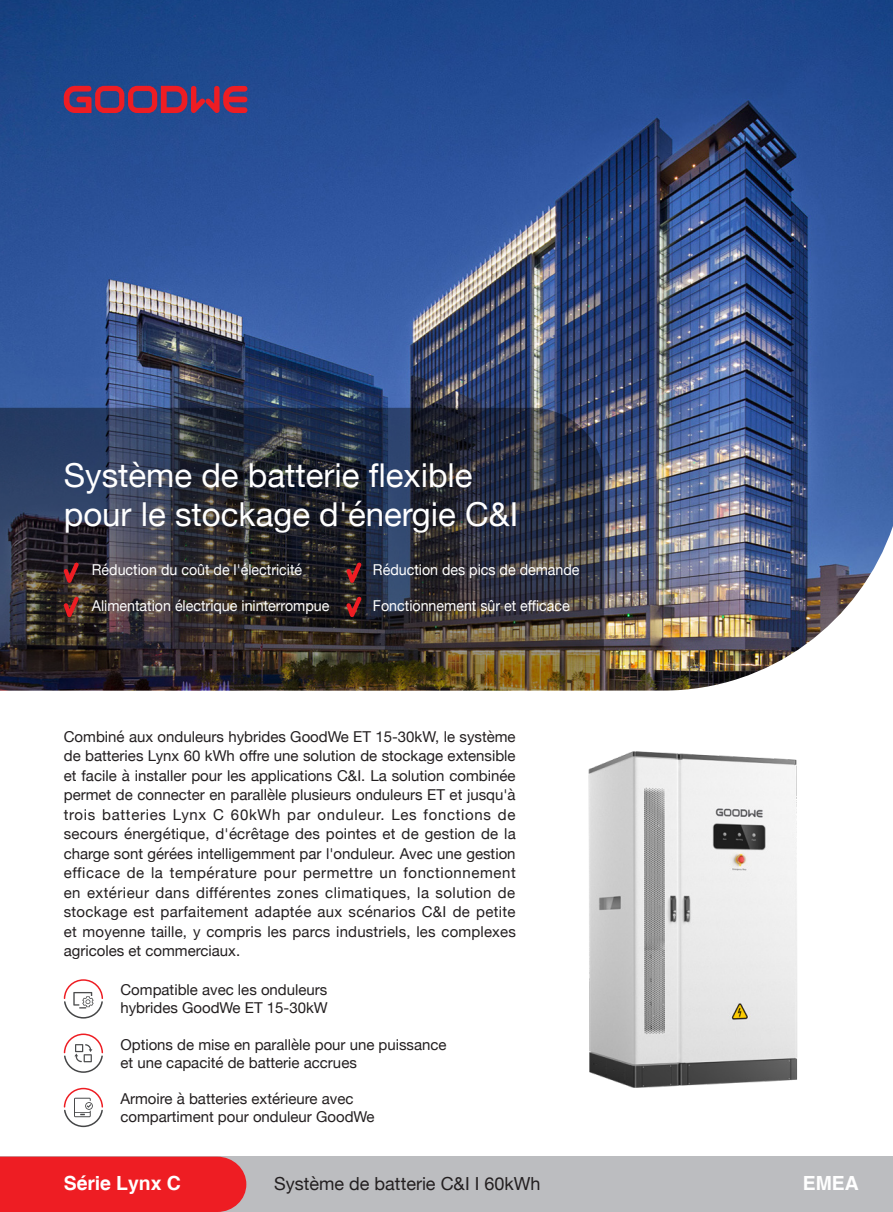
<style>
.page{position:relative;width:893px;height:1212px;background:#fff}
.page>*{position:absolute;margin:0;border:0;box-sizing:border-box;transform-origin:0 0}
.t1{font:33px "Helvetica Neue";color:#fff}
.t2{font:700 19.5px "Helvetica";letter-spacing:-.005em;color:#fff}
.t3{font:18px "Helvetica Neue";color:#231f20}
.t4{font:15px/19.5px "Helvetica Neue";color:#231f20;text-align:justify}
.t5{font:15px "Helvetica Neue";color:#fff;scale:.95 1}
</style>
<div class="page">
<div style="left:0;top:1156px;width:893px;height:56px;background:#bcbdc0"></div>
<div style="left:0;top:1156px;width:246px;height:56px;background:#ee1d23"></div>
<img style="left:0;top:0;width:893px;height:690px">
<img style="left:0;top:408px;width:604px;height:282px">
<svg style="left:64px;top:562px;width:15px;height:21px"></svg>
<svg style="left:346px;top:562px;width:16px;height:21px"></svg>
<svg style="left:64px;top:596px;width:15px;height:21px"></svg>
<svg style="left:346px;top:596px;width:16px;height:21px"></svg>
<svg style="left:64px;top:86px;width:183px;height:27px;background:#8a3256"></svg>
<svg style="left:64px;top:1033px;width:39px;height:40px"></svg>
<svg style="left:64px;top:979px;width:39px;height:39px"></svg>
<img style="left:588px;top:751px;width:210px;height:337px">
<svg style="left:64px;top:1088px;width:39px;height:39px"></svg>
<p class="t1" style="left:64px;top:451px;width:410px">Système de batterie flexible</p>
<p class="t1" style="left:64px;top:490px;width:456px">pour le stockage d'énergie C&amp;I</p>
<p class="t5" style="left:92px;top:559px;width:223px">Réduction du coût de l'électricité</p>
<p class="t5" style="left:373px;top:559px;width:219px">Réduction des pics de demande</p>
<p class="t5" style="left:92px;top:595px;width:252px">Alimentation électrique ininterrompue</p>
<p class="t5" style="left:373px;top:595px;width:209px">Fonctionnement sûr et efficace</p>
<p class="t4" style="left:64px;top:727px;width:454px">Combiné aux onduleurs hybrides GoodWe ET 15-30kW, le système de batteries Lynx 60 kWh offre une solution de stockage extensible et facile à installer pour les applications C&amp;I. La solution combinée permet de connecter en parallèle plusieurs onduleurs ET et jusqu'à trois batteries Lynx C 60kWh par onduleur. Les fonctions de secours énergétique, d'écrêtage des pointes et de gestion de la charge sont gérées intelligemment par l'onduleur. Avec une gestion efficace de la température pour permettre un fonctionnement en extérieur dans différentes zones climatiques, la solution de stockage est parfaitement adaptée aux scénarios C&amp;I de petite et moyenne taille, y compris les parcs industriels, les complexes agricoles et commerciaux.</p>
<p class="t4" style="left:120px;top:982px;width:209px;line-height:18px">Compatible avec les onduleurs hybrides GoodWe ET 15-30kW</p>
<p class="t4" style="left:120px;top:1035px;width:328px">Options de mise en parallèle pour une puissance</p>
<p class="t4" style="left:120px;top:1053px;width:238px">et une capacité de batterie accrues</p>
<p class="t4" style="left:120px;top:1089px;width:235px">Armoire à batteries extérieure avec</p>
<p class="t4" style="left:120px;top:1107px;width:256px">compartiment pour onduleur GoodWe</p>
<p class="t2" style="left:64px;top:1171px;width:119px">Série Lynx C</p>
<p class="t3" style="left:274px;top:1170px;width:268px">Système de batterie C&amp;I I 60kWh</p>
<p class="t2" style="left:803px;top:1171px;width:58px">EMEA</p>
</div>
